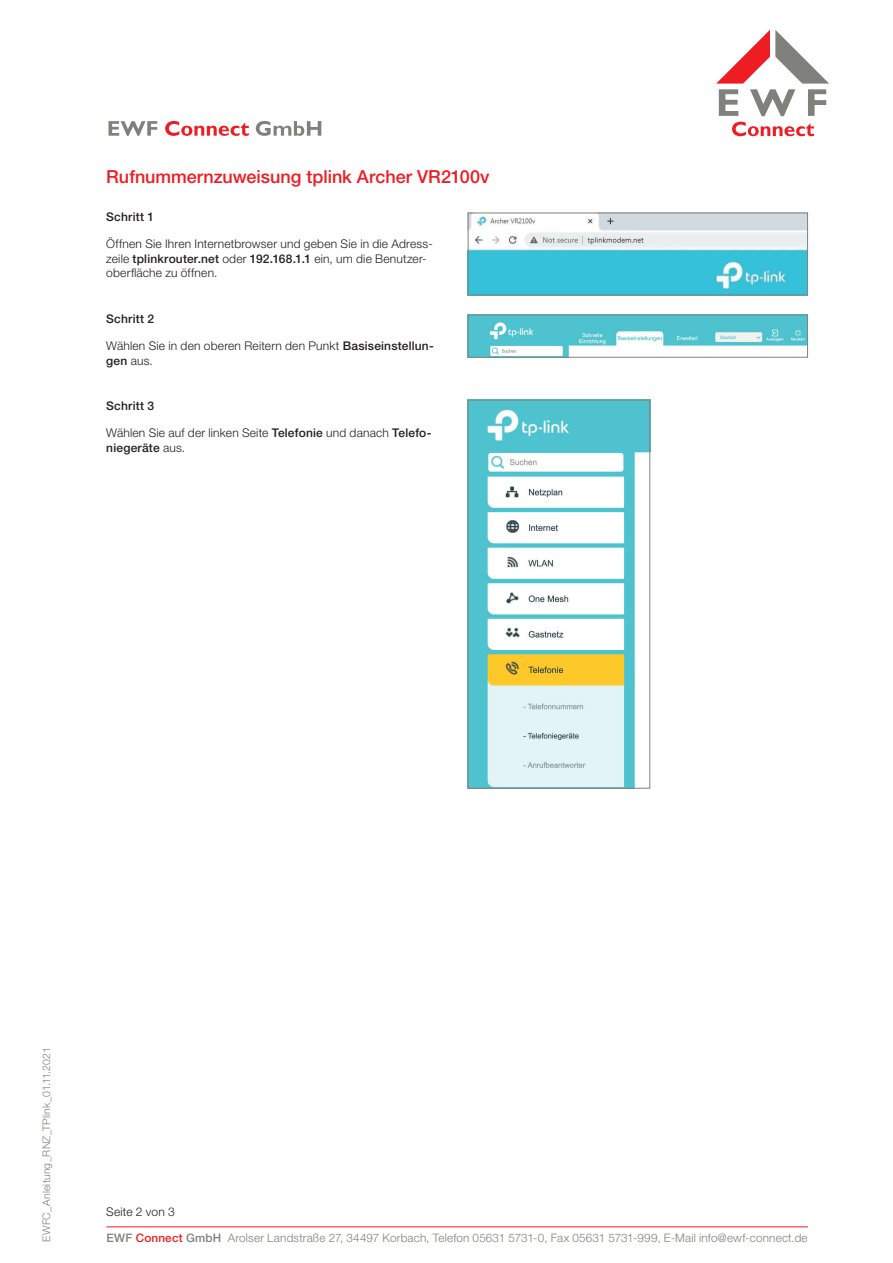
<style>
.page{position:relative;width:893px;height:1263px;background:#fff}
.page>*{position:absolute;margin:0;border:0;box-sizing:border-box;transform-origin:0 0}
.t1{font:500 18px "Helvetica Neue LT Pro";color:#ee1d23}
.t2{font:300 12px/14.4px "Helvetica Neue LT Pro";letter-spacing:.015em;color:#231f20}
.t3{font:500 12px "Helvetica Neue LT Pro";letter-spacing:.02em;color:#231f20}
.t4{font:300 11.7px "Helvetica Neue LT Pro";letter-spacing:.015em;color:#81817b}
.t5{font:300 10.5px "Helvetica Neue LT Pro";letter-spacing:.015em;color:#81817b}
.s1{font-weight:500}
.s2{font-weight:500;color:#ee1d23}
</style>
<div class="page">
<svg style="left:716px;top:30px;width:113px;height:86px"></svg>
<svg style="left:732px;top:122px;width:82px;height:14px"></svg>
<svg style="left:256px;top:121px;width:65px;height:15px"></svg>
<svg style="left:165px;top:121px;width:84px;height:15px"></svg>
<svg style="left:108px;top:121px;width:49px;height:15px"></svg>
<hr style="left:106px;top:1226px;width:702px;height:1px;background:#ee1d23">
<img style="left:470px;top:215px;width:336px;height:78px">
<div style="left:468px;top:213px;width:340px;height:82px;border:1px solid #81817b"></div>
<img style="left:470px;top:317px;width:336px;height:39px">
<div style="left:468px;top:315px;width:340px;height:43px;border:1px solid #81817b"></div>
<img style="left:470px;top:402px;width:178px;height:384px">
<div style="left:468px;top:400px;width:182px;height:388px;border:1px solid #81817b"></div>
<h1 class="t1" style="left:106px;top:166px;width:385px">Rufnummernzuweisung tplink Archer VR2100v</h1>
<p class="t3" style="left:106px;top:210px;width:49px">Schritt 1</p>
<p class="t2" style="left:106px;top:237px;width:328px">Öffnen Sie Ihren Internetbrowser und geben Sie in die Adress&shy;zeile <span class="s1">tplinkrouter.net</span> oder <span class="s1">192.168.1.1</span> ein, um die Benutzer&shy;oberfläche zu öffnen.</p>
<p class="t3" style="left:106px;top:311px;width:49px">Schritt 2</p>
<p class="t2" style="left:106px;top:338px;width:329px">Wählen Sie in den oberen Reitern den Punkt <span class="s1">Basiseinstellun&shy;gen</span> aus.</p>
<p class="t3" style="left:106px;top:399px;width:49px">Schritt 3</p>
<p class="t2" style="left:106px;top:426px;width:327px">Wählen Sie auf der linken Seite <span class="s1">Telefonie</span> und danach <span class="s1">Telefo&shy;niegeräte</span> aus.</p>
<p class="t5" style="left:40px;top:1242px;width:196px;rotate:-90deg">EWFC_Anleitung_RNZ_TPlink_01.11.2021</p>
<p class="t2" style="left:106px;top:1204px;width:70px">Seite 2 von 3</p>
<p class="t4" style="left:107px;top:1230px;width:703px"><span class="s1">EWF</span> <span class="s2">Connect</span> <span class="s1">GmbH</span> Arolser Landstraße 27, 34497 Korbach, Telefon 05631 5731-0, Fax 05631 5731-999, E-Mail info@ewf-connect.de</p>
</div>
